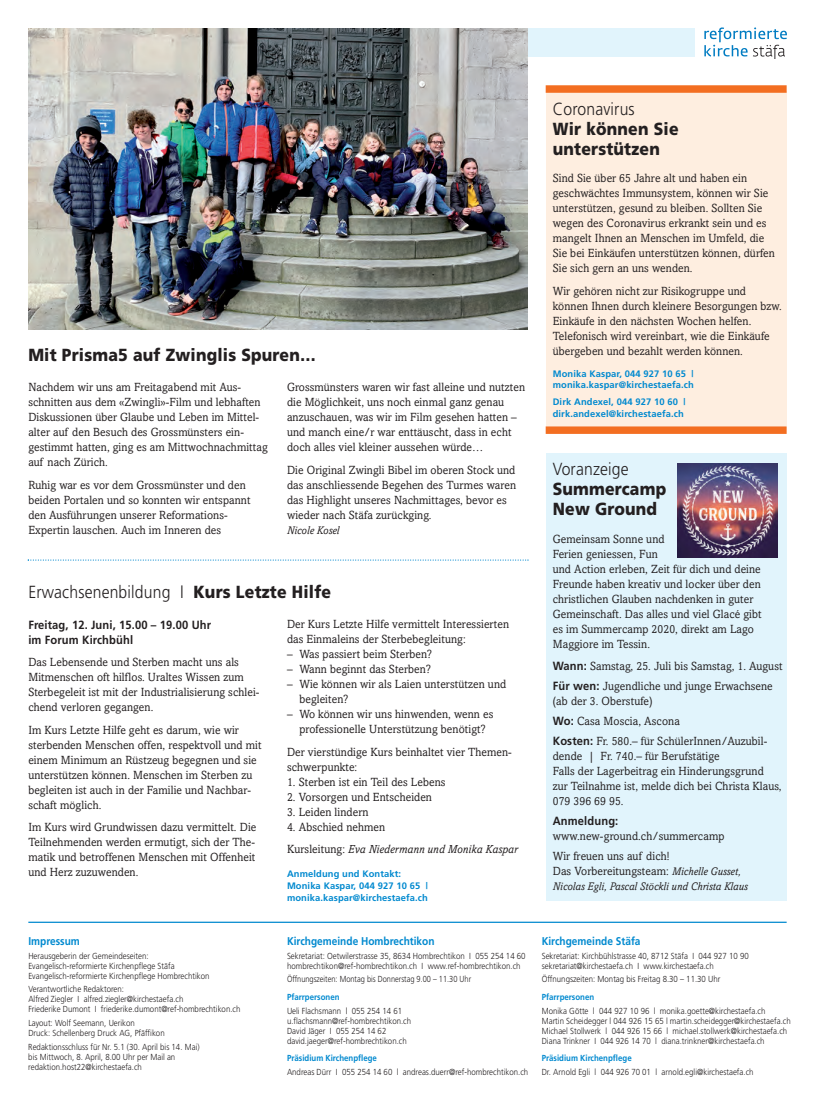
<style>
.page{position:relative;width:815px;height:1106px;background:#fff}
.page>*{position:absolute;margin:0;border:0;box-sizing:border-box;transform-origin:0 0}
.t1{font:900 17.5px/20px "Frutiger";letter-spacing:.01em;color:#231f20;scale:.9 1}
.t2{font:300 17.5px "Frutiger";letter-spacing:.01em;color:#231f20;scale:.9 1}
.t3{font:11.88px/15px "Amasis";letter-spacing:.01em;color:#231f20;scale:.94 1}
.t4{font:700 11.88px/15px "Frutiger";letter-spacing:.01em;color:#231f20;scale:.94 1}
.t5{font:700 11.25px "Frutiger";color:#0089cf;scale:.9 1}
.t6{font:italic 11.25px "Amasis";letter-spacing:.01em;color:#231f20;scale:.94 1}
.t7{font:700 9.38px/11.9px "Frutiger";letter-spacing:.01em;color:#0089cf}
.t8{font:300 8.75px/10px "Frutiger";color:#231f20;scale:.9 1}
.t9{font:700 8.75px "Frutiger";color:#0089cf;scale:.9 1}
.t10{font:300 8.75px "Frutiger";color:#231f20;scale:.85 1}
.s1{font-family:"Helvetica"}
.s2{font-weight:900}
.s3{font-style:italic}
.s4{font-family:"Frutiger";font-weight:700}
.s5{font-style:italic;font-size:11.25px}
</style>
<div class="page">
<svg style="left:704px;top:27px;width:83px;height:32px"></svg>
<div style="left:28px;top:28px;width:666px;height:29px;background:#e1f4fc"></div>
<hr style="left:28px;top:921px;width:759px;height:2px;background:#0089cf">
<svg style="left:28px;top:559px;width:501px;height:1px"></svg>
<div style="left:546px;top:92px;width:241px;height:334px;background:#feeee0"></div>
<div style="left:546px;top:454px;width:241px;height:447px;background:#e1f4fc"></div>
<img style="left:28px;top:28px;width:500px;height:302px">
<img style="left:678px;top:463px;width:100px;height:95px">
<div style="left:546px;top:426px;width:241px;height:8px;background:#f36e21"></div>
<div style="left:546px;top:85px;width:241px;height:8px;background:#f36e21"></div>
<h1 class="t1" style="left:28px;top:346px;width:321px">Mit Prisma5 auf Zwinglis Spuren…</h1>
<p class="t3" style="left:28px;top:381px;width:256px">Nachdem wir uns am Freitagabend mit Aus&shy;schnitten aus dem «Zwingli»-Film und lebhaften Diskussionen über Glaube und Leben im Mittel&shy;alter auf den Besuch des Grossmünsters ein&shy;gestimmt hatten, ging es am Mittwochnachmittag auf nach Zürich.</p>
<p class="t3" style="left:28px;top:478px;width:238px">Ruhig war es vor dem Grossmünster und den beiden Portalen und so konnten wir entspannt den Ausführungen unserer Reformations-Expertin lauschen. Auch im Inneren des</p>
<p class="t3" style="left:287px;top:381px;width:255px">Grossmünsters waren wir fast alleine und nutzten die Möglichkeit, uns noch einmal ganz genau anzuschauen, was wir im Film gesehen hatten – und manch eine/r war enttäuscht, dass in echt doch alles viel kleiner aussehen würde…</p>
<p class="t3" style="left:287px;top:463px;width:245px">Die Original Zwingli Bibel im oberen Stock und das anschliessende Begehen des Turmes waren das Highlight unseres Nachmittages, bevor es wieder nach Stäfa zurückging.</p>
<p class="t6" style="left:287px;top:526px;width:57px">Nicole Kosel</p>
<h1 class="t2" style="left:28px;top:585px;width:338px">Erwachsenenbildung <span class="s1">I</span> <span class="s2">Kurs Letzte Hilfe</span></h1>
<p class="t4" style="left:28px;top:618px;width:196px">Freitag, 12. Juni, 15.00 – 19.00 Uhr im Forum Kirchbühl</p>
<p class="t3" style="left:28px;top:656px;width:247px">Das Lebensende und Sterben macht uns als Mitmenschen oft hilflos. Uraltes Wissen zum Sterbegeleit ist mit der Industrialisierung schlei&shy;chend verloren gegangen.</p>
<p class="t3" style="left:28px;top:723px;width:250px">Im Kurs Letzte Hilfe geht es darum, wie wir sterbenden Menschen offen, respektvoll und mit einem Minimum an Rüstzeug begegnen und sie unterstützen können. Menschen im Sterben zu begleiten ist auch in der Familie und Nachbar&shy;schaft möglich.</p>
<p class="t3" style="left:28px;top:821px;width:244px;text-align:justify">Im Kurs wird Grundwissen dazu vermittelt. Die Teilnehmenden werden ermutigt, sich der The&shy;matik und betroffenen Menschen mit Offenheit und Herz zuzuwenden.</p>
<p class="t3" style="left:287px;top:618px;width:238px">Der Kurs Letzte Hilfe vermittelt Interessierten das Einmaleins der Sterbebegleitung:</p>
<p class="t3" style="left:287px;top:648px;width:156px">– Was passiert beim Sterben?</p>
<p class="t3" style="left:287px;top:663px;width:154px">– Wann beginnt das Sterben?</p>
<p class="t3" style="left:299px;top:678px;width:221px;text-indent:-12px">– Wie können wir als Laien unterstützen und begleiten?</p>
<p class="t3" style="left:287px;top:708px;width:221px;text-align:center">– Wo können wir uns hinwenden, wenn es professionelle Unterstützung benötigt?</p>
<p class="t3" style="left:287px;top:745px;width:241px">Der vierstündige Kurs beinhaltet vier Themen&shy;schwerpunkte:</p>
<p class="t3" style="left:287px;top:775px;width:170px">1. Sterben ist ein Teil des Lebens</p>
<p class="t3" style="left:287px;top:790px;width:156px">2. Vorsorgen und Entscheiden</p>
<p class="t3" style="left:287px;top:805px;width:88px">3. Leiden lindern</p>
<p class="t3" style="left:287px;top:816px;width:247px;line-height:22.5px">4. Abschied nehmen<br>Kursleitung: <span class="s3">Eva Niedermann und Monika Kaspar</span></p>
<p class="t7" style="left:287px;top:868px;width:142px">Anmeldung und Kontakt:<br>Monika Kaspar, 044 927 10 65 | monika.kaspar@kirchestaefa.ch</p>
<p class="t5" style="left:28px;top:936px;width:59px">Impressum</p>
<p class="t8" style="left:28px;top:951px;width:203px">Herausgeberin der Gemeindeseiten:<br>Evangelisch-reformierte Kirchenpflege Stäfa<br>Evangelisch-reformierte Kirchenpflege Hombrechtikon</p>
<p class="t8" style="left:28px;top:985px;width:237px">Verantwortliche Redaktoren:<br>Alfred Ziegler I alfred.ziegler@kirchestaefa.ch<br>Friederike Dumont I friederike.dumont@ref-hombrechtikon.ch</p>
<p class="t8" style="left:28px;top:1018px;width:153px">Layout: Wolf Seemann, Uerikon<br>Druck: Schellenberg Druck AG, Pfäffikon</p>
<p class="t8" style="left:28px;top:1042px;width:192px">Redaktionsschluss für Nr. 5.1 (30. April bis 14. Mai) bis Mittwoch, 8. April, 8.00 Uhr per Mail an redaktion.host22@kirchestaefa.ch</p>
<p class="t5" style="left:287px;top:936px;width:165px">Kirchgemeinde Hombrechtikon</p>
<p class="t8" style="left:287px;top:951px;width:267px">Sekretariat: Oetwilerstrasse 35, 8634 Hombrechtikon I 055 254 14 60 hombrechtikon@ref-hombrechtikon.ch I www.ref-hombrechtikon.ch</p>
<p class="t10" style="left:287px;top:975px;width:218px">Öffnungszeiten: Montag bis Donnerstag 9.00 – 11.30 Uhr</p>
<p class="t9" style="left:287px;top:993px;width:60px">Pfarrpersonen</p>
<p class="t8" style="left:287px;top:1006px;width:139px">Ueli Flachsmann | 055 254 14 61 u.flachsmann@ref-hombrechtikon.ch David Jäger I 055 254 14 62 david.jaeger@ref-hombrechtikon.ch</p>
<p class="t9" style="left:287px;top:1054px;width:102px">Präsidium Kirchenpflege</p>
<p class="t8" style="left:287px;top:1067px;width:269px">Andreas Dürr I 055 254 14 60 l andreas.duerr@ref-hombrechtikon.ch</p>
<h1 class="t2" style="left:553px;top:101px;width:93px">Coronavirus</h1>
<h1 class="t1" style="left:553px;top:120px;width:141px">Wir können Sie unterstützen</h1>
<p class="t3" style="left:553px;top:172px;width:238px">Sind Sie über 65 Jahre alt und haben ein geschwächtes Immunsystem, können wir Sie unterstützen, gesund zu bleiben. Sollten Sie wegen des Coronavirus erkrankt sein und es mangelt Ihnen an Menschen im Umfeld, die Sie bei Einkäufen unterstützen können, dürfen Sie sich gern an uns wenden.</p>
<p class="t3" style="left:553px;top:284px;width:245px">Wir gehören nicht zur Risikogruppe und können Ihnen durch kleinere Besorgungen bzw.<br>Einkäufe in den nächsten Wochen helfen.<br>Telefonisch wird vereinbart, wie die Einkäufe übergeben und bezahlt werden können.</p>
<p class="t7" style="left:553px;top:368px;width:142px">Monika Kaspar, 044 927 10 65 | monika.kaspar@kirchestaefa.ch</p>
<p class="t7" style="left:553px;top:397px;width:134px">Dirk Andexel, 044 927 10 60 | dirk.andexel@kirchestaefa.ch</p>
<h1 class="t2" style="left:553px;top:462px;width:86px">Voranzeige</h1>
<h1 class="t1" style="left:553px;top:480px;width:128px">Summercamp<br>New Ground</h1>
<p class="t3" style="left:553px;top:532px;width:224px">Gemeinsam Sonne und<br>Ferien geniessen, Fun<br>und Action erleben, Zeit für dich und deine Freunde haben kreativ und locker über den christlichen Glauben nachdenken in guter Gemeinschaft. Das alles und viel Glacé gibt es im Summercamp 2020, direkt am Lago Maggiore im Tessin.</p>
<p class="t3" style="left:553px;top:657px;width:246px;line-height:20px"><span class="s4">Wann:</span> Samstag, 25. Juli bis Samstag, 1. August<br><span class="s4">Für wen:</span> Jugendliche und junge Erwachsene</p>
<p class="t3" style="left:553px;top:692px;width:230px;line-height:20px">(ab der 3. Oberstufe)<br><span class="s4">Wo:</span> Casa Moscia, Ascona<br><span class="s4">Kosten:</span> Fr. 580.– für SchülerInnen/Auzubil-</p>
<p class="t3" style="left:553px;top:749px;width:245px">dende | Fr. 740.– für Berufstätige<br>Falls der Lagerbeitrag ein Hinderungsgrund zur Teilnahme ist, melde dich bei Christa Klaus, 079 396 69 95.</p>
<p class="t4" style="left:553px;top:814px;width:71px">Anmeldung:</p>
<p class="t3" style="left:553px;top:827px;width:184px;line-height:20px">www.new-ground.ch/summercamp<br>Wir freuen uns auf dich!</p>
<p class="t3" style="left:553px;top:864px;width:202px">Das Vorbereitungsteam: <span class="s5">Michelle Gusset,</span></p>
<p class="t6" style="left:553px;top:882px;width:209px">Nicolas Egli, Pascal Stöckli und Christa Klaus</p>
<p class="t5" style="left:542px;top:936px;width:111px">Kirchgemeinde Stäfa</p>
<p class="t8" style="left:542px;top:951px;width:232px">Sekretariat: Kirchbühlstrasse 40, 8712 Stäfa I 044 927 10 90 sekretariat@kirchestaefa.ch I www.kirchestaefa.ch</p>
<p class="t8" style="left:542px;top:975px;width:200px">Öffnungszeiten: Montag bis Freitag 8.30 – 11.30 Uhr</p>
<p class="t9" style="left:542px;top:993px;width:60px">Pfarrpersonen</p>
<p class="t8" style="left:542px;top:1006px;width:278px">Monika Götte l 044 927 10 96 l monika.goette@kirchestaefa.ch<br>Martin Scheidegger l 044 926 15 65 l martin.scheidegger@kirchestaefa.ch Michael Stollwerk l 044 926 15 66 l michael.stollwerk@kirchestaefa.ch Diana Trinkner I 044 926 14 70 l diana.trinkner@kirchestaefa.ch</p>
<p class="t9" style="left:542px;top:1054px;width:102px">Präsidium Kirchenpflege</p>
<p class="t8" style="left:542px;top:1067px;width:237px">Dr. Arnold Egli l 044 926 70 01 l arnold.egli@kirchestaefa.ch</p>
</div>
